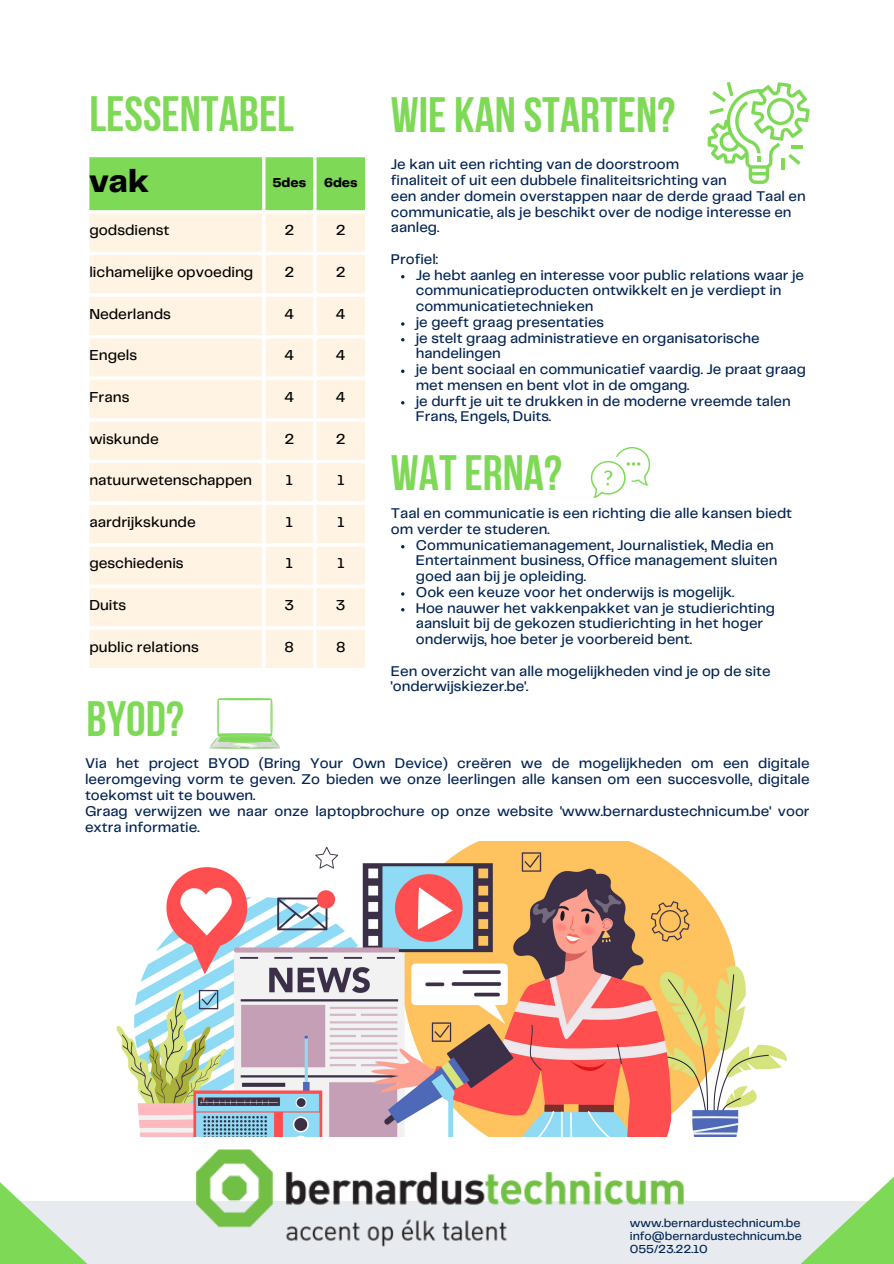
<style>
.page{position:relative;width:894px;height:1264px;background:#fff}
.page>*{position:absolute;margin:0;border:0;box-sizing:border-box;transform-origin:0 0}
.t1{font:49.5px "Bebas Neue Cyrillic";color:#7ed957}
.t2{font:800 33px "Telegraf";color:#000}
.t3{font:500 15px "Telegraf";color:#000}
.t4{font:500 14.7px/15.8px "Telegraf";color:#002352}
.t5{font:500 14.55px/15.8px "Telegraf";color:#002352}
.t6{font:800 13.5px "Telegraf";color:#000}
.t7{font:500 12px "Telegraf";color:#002352}
</style>
<div class="page">
<img style="left:116px;top:842px;width:671px;height:294px">
<div style="left:0;top:1201px;width:893px;height:62px;background:#e7eaee"></div>
<svg style="left:0;top:1097px;width:197px;height:166px"></svg>
<svg style="left:690px;top:1097px;width:203px;height:166px"></svg>
<svg style="left:707px;top:82px;width:102px;height:102px"></svg>
<img style="left:197px;top:1145px;width:499px;height:106px">
<svg style="left:209px;top:698px;width:71px;height:51px"></svg>
<svg style="left:590px;top:447px;width:60px;height:51px"></svg>
<svg style="left:401px;top:322px;width:3px;height:4px"></svg>
<div style="left:89px;top:157px;width:276px;height:53px;background:#7ed957"></div>
<svg style="left:89px;top:213px;width:276px;height:455px;background:#fff5e5"></svg>
<h1 class="t1" style="left:89px;top:94px;width:206px">LESSENTABEL</h1>
<p class="t2" style="left:89px;top:167px;width:61px">vak</p>
<p class="t6" style="left:272px;top:177px;width:35px">5des</p>
<p class="t6" style="left:324px;top:177px;width:35px">6des</p>
<p class="t3" style="left:89px;top:224px;width:82px">godsdienst</p>
<p class="t3" style="left:284px;top:224px;width:11px">2</p>
<p class="t3" style="left:336px;top:224px;width:11px">2</p>
<p class="t3" style="left:89px;top:265px;width:165px">lichamelijke opvoeding</p>
<p class="t3" style="left:284px;top:265px;width:11px">2</p>
<p class="t3" style="left:336px;top:265px;width:11px">2</p>
<p class="t3" style="left:89px;top:307px;width:83px">Nederlands</p>
<p class="t3" style="left:284px;top:307px;width:11px">4</p>
<p class="t3" style="left:336px;top:307px;width:11px">4</p>
<p class="t3" style="left:89px;top:349px;width:49px">Engels</p>
<p class="t3" style="left:284px;top:349px;width:11px">4</p>
<p class="t3" style="left:336px;top:349px;width:11px">4</p>
<p class="t3" style="left:89px;top:390px;width:42px">Frans</p>
<p class="t3" style="left:284px;top:390px;width:11px">4</p>
<h2 class="t3" style="left:336px;top:390px;width:11px">4</h2>
<p class="t3" style="left:89px;top:432px;width:71px">wiskunde</p>
<h2 class="t3" style="left:284px;top:432px;width:11px">2</h2>
<p class="t3" style="left:336px;top:432px;width:11px">2</p>
<p class="t3" style="left:89px;top:473px;width:164px">natuurwetenschappen</p>
<p class="t3" style="left:285px;top:473px;width:9px">1</p>
<p class="t3" style="left:337px;top:473px;width:9px">1</p>
<p class="t3" style="left:89px;top:515px;width:108px">aardrijkskunde</p>
<p class="t3" style="left:285px;top:515px;width:9px">1</p>
<h1 class="t3" style="left:337px;top:515px;width:9px">1</h1>
<h2 class="t3" style="left:89px;top:557px;width:96px">geschiedenis</h2>
<p class="t3" style="left:285px;top:557px;width:9px">1</p>
<p class="t3" style="left:337px;top:557px;width:9px">1</p>
<p class="t3" style="left:89px;top:598px;width:38px">Duits</p>
<h2 class="t3" style="left:284px;top:598px;width:11px">3</h2>
<h1 class="t3" style="left:336px;top:598px;width:11px">3</h1>
<p class="t3" style="left:89px;top:640px;width:111px">public relations</p>
<h2 class="t3" style="left:284px;top:640px;width:11px">8</h2>
<p class="t3" style="left:336px;top:640px;width:11px">8</p>
<p class="t1" style="left:391px;top:95px;width:285px">WIE KAN STARTEN?</p>
<p class="t5" style="left:391px;top:157px;width:337px">Je kan uit een richting van de doorstroom finaliteit of uit een dubbele finaliteitsrichting van</p>
<p class="t5" style="left:391px;top:189px;width:416px">een ander domein overstappen naar de derde graad Taal en communicatie, als je beschikt over de nodige interesse en aanleg.</p>
<p class="t5" style="left:391px;top:252px;width:49px">Profiel:</p>
<p class="t5" style="left:415px;top:267px;width:390px">Je hebt aanleg en interesse voor public relations waar je communicatieproducten ontwikkelt en je verdiept in communicatietechnieken</p>
<p class="t5" style="left:415px;top:315px;width:190px">je geeft graag presentaties</p>
<p class="t5" style="left:415px;top:330px;width:345px">je stelt graag administratieve en organisatorische handelingen</p>
<p class="t5" style="left:415px;top:362px;width:391px">je bent sociaal en communicatief vaardig. Je praat graag met mensen en bent vlot in de omgang.</p>
<p class="t5" style="left:415px;top:393px;width:376px">je durft je uit te drukken in de moderne vreemde talen<br>Frans, Engels, Duits.</p>
<p class="t1" style="left:391px;top:453px;width:172px">WATERNA?</p>
<p class="t4" style="left:391px;top:506px;width:402px">Taal en communicatie is een richting die alle kansen biedt om verder te studeren.</p>
<p class="t4" style="left:416px;top:537px;width:363px">Communicatiemanagement, Journalistiek, Media en<br>Entertainment business, Office management sluiten goed aan bij je opleiding.</p>
<p class="t4" style="left:416px;top:585px;width:320px">Ook een keuze voor het onderwijs is mogelijk.</p>
<p class="t4" style="left:416px;top:600px;width:360px">Hoe nauwer het vakkenpakket van je studierichting aansluit bij de gekozen studierichting in het hoger onderwijs, hoe beter je voorbereid bent.</p>
<p class="t4" style="left:391px;top:663px;width:381px">Een overzicht van alle mogelijkheden vind je op de site 'onderwijskiezer.be'.</p>
<h1 class="t1" style="left:86px;top:698px;width:99px">BYOD?</h1>
<p class="t4" style="left:85px;top:756px;width:725px">Via het project BYOD (Bring Your Own Device) creëren we de mogelijkheden om een digitale leeromgeving vorm te geven. Zo bieden we onze leerlingen alle kansen om een succesvolle, digitale toekomst uit te bouwen.<br>Graag verwijzen we naar onze laptopbrochure op onze website 'www.bernardustechnicum.be' voor extra informatie.</p>
<p class="t7" style="left:629px;top:1217px;width:172px">www.bernardustechnicum.be</p>
<p class="t7" style="left:629px;top:1230px;width:173px">info@bernardustechnicum.be</p>
<p class="t7" style="left:629px;top:1243px;width:79px">055/23.22.10</p>
</div>
